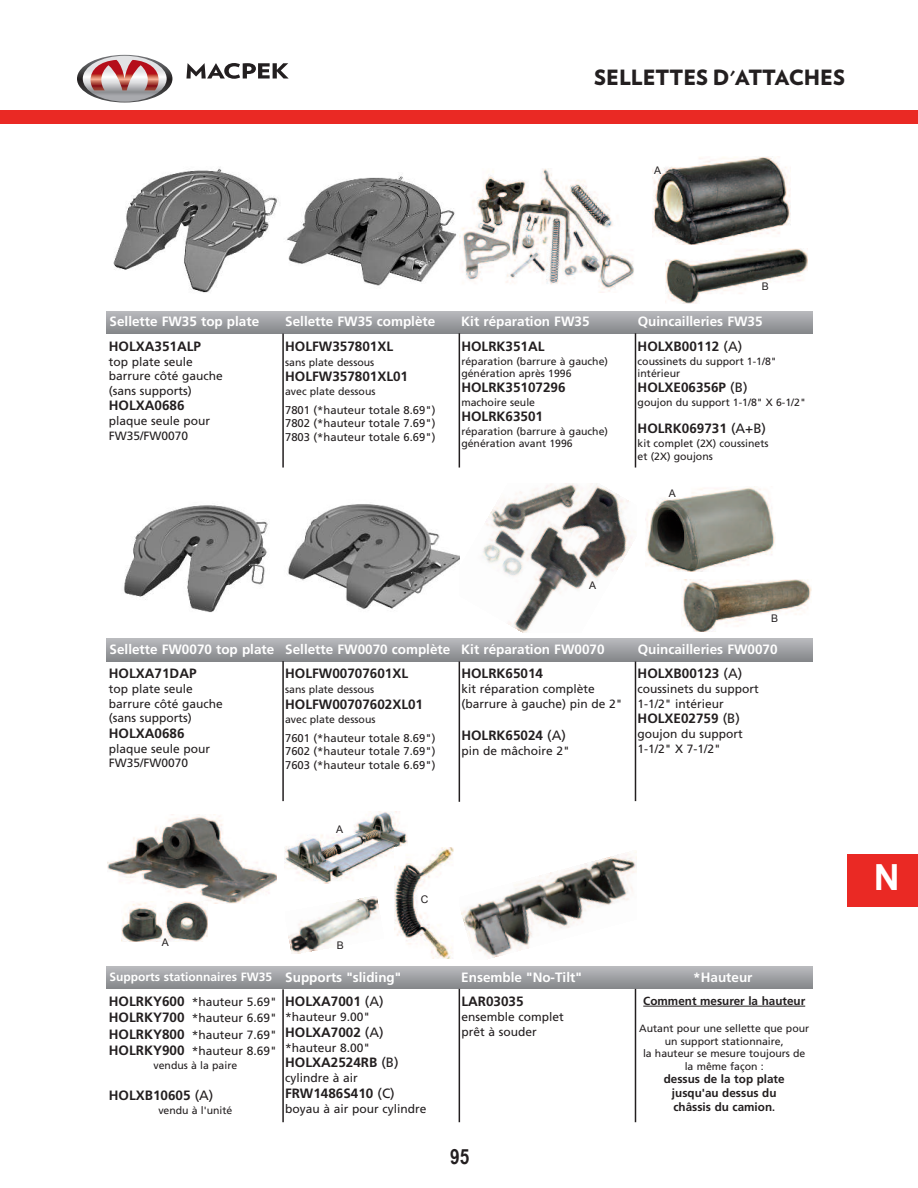
<style>
.page{position:relative;width:918px;height:1188px;background:#fff}
.page>*{position:absolute;margin:0;border:0;box-sizing:border-box;transform-origin:0 0}
.t1{font:700 36px "Arial";color:#fff}
.t2{font:900 21px "Verlag";color:#231f20}
.t3{font:700 21px "Arial Narrow";color:#231f20}
.t4{font:700 13.5px "Frutiger";color:#231f20}
.t5{font:700 13.5px "Frutiger";color:#fff}
.t6{font:12px/14.4px "Frutiger";color:#231f20}
.t7{font:700 12px "Frutiger";color:#fff}
.t8{font:700 11.7px/14.1px "Frutiger";color:#231f20;text-align:center}
.t9{font:11.25px/13.5px "Frutiger";color:#231f20;text-align:justify}
.t10{font:10.5px/12.6px "Frutiger";color:#231f20}
.t11{font:10.5px "Arial";color:#231f20}
.s1{font-weight:400}
.s2{font-size:13.5px}
.s3{font-weight:700;font-size:13.5px}
.s4{font-size:10.5px}
</style>
<div class="page">
<img style="left:284px;top:812px;width:123px;height:72px">
<img style="left:113px;top:167px;width:165px;height:126px">
<img style="left:287px;top:175px;width:173px;height:111px">
<img style="left:460px;top:168px;width:174px;height:124px">
<img style="left:653px;top:157px;width:138px;height:88px">
<img style="left:666px;top:248px;width:141px;height:56px">
<div style="left:107px;top:311px;width:706px;height:22px;background:linear-gradient(to bottom,#b8b9bd,#888a8e)"></div>
<img style="left:124px;top:505px;width:144px;height:108px">
<img style="left:287px;top:504px;width:173px;height:105px">
<img style="left:482px;top:484px;width:153px;height:148px">
<img style="left:646px;top:487px;width:129px;height:85px">
<img style="left:682px;top:580px;width:130px;height:51px">
<div style="left:107px;top:639px;width:706px;height:22px;background:linear-gradient(to bottom,#b7b8bc,#888a8d)"></div>
<img style="left:108px;top:816px;width:168px;height:88px">
<img style="left:121px;top:901px;width:86px;height:40px">
<img style="left:288px;top:896px;width:91px;height:58px">
<img style="left:461px;top:852px;width:175px;height:106px">
<hr style="left:643px;top:1006px;width:162px;height:1px;background:#231f20">
<div style="left:107px;top:967px;width:706px;height:22px;background:linear-gradient(to bottom,#b8b8bd,#87898c)"></div>
<hr style="left:282px;top:334px;width:2px;height:134px;background:#231f20">
<hr style="left:459px;top:333px;width:1px;height:135px;background:#231f20">
<hr style="left:635px;top:333px;width:1px;height:135px;background:#231f20">
<hr style="left:282px;top:661px;width:2px;height:140px;background:#231f20">
<hr style="left:459px;top:661px;width:1px;height:141px;background:#231f20">
<hr style="left:635px;top:661px;width:1px;height:140px;background:#231f20">
<hr style="left:282px;top:989px;width:2px;height:133px;background:#231f20">
<hr style="left:459px;top:989px;width:1px;height:133px;background:#231f20">
<hr style="left:635px;top:989px;width:1px;height:133px;background:#231f20">
<svg style="left:77px;top:55px;width:95px;height:48px"></svg>
<svg style="left:186px;top:63px;width:103px;height:16px"></svg>
<div style="left:0;top:110px;width:918px;height:13px;background:#ea2924"></div>
<img style="left:395px;top:848px;width:58px;height:110px">
<div style="left:847px;top:854px;width:71px;height:53px;background:#ea2924"></div>
<p class="t2" style="left:594px;top:69px;width:252px">SELLETTES D'ATTACHES</p>
<p class="t11" style="left:654px;top:164px;width:9px">A</p>
<p class="t11" style="left:762px;top:280px;width:9px">B</p>
<p class="t5" style="left:110px;top:316px;width:151px">Sellette FW35 top plate</p>
<p class="t5" style="left:285px;top:316px;width:152px">Sellette FW35 complète</p>
<p class="t5" style="left:461px;top:316px;width:130px">Kit réparation FW35</p>
<p class="t5" style="left:638px;top:316px;width:126px">Quincailleries FW35</p>
<p class="t4" style="left:109px;top:341px;width:94px">HOLXA351ALP</p>
<p class="t6" style="left:109px;top:355px;width:115px">top plate seule barrure côté gauche (sans supports)</p>
<p class="t4" style="left:109px;top:400px;width:77px">HOLXA0686</p>
<p class="t6" style="left:109px;top:415px;width:103px">plaque seule pour<br>FW35/FW0070</p>
<p class="t4" style="left:285px;top:341px;width:110px">HOLFW357801XL</p>
<p class="t10" style="left:285px;top:357px;width:91px">sans plate dessous</p>
<p class="t4" style="left:285px;top:371px;width:125px">HOLFW357801XL01</p>
<p class="t10" style="left:285px;top:386px;width:92px">avec plate dessous</p>
<p class="t9" style="left:285px;top:404px;width:152px">7801 (*hauteur totale 8.69")<br>7802 (*hauteur totale 7.69")<br>7803 (*hauteur totale 6.69")</p>
<p class="t4" style="left:461px;top:341px;width:85px">HOLRK351AL</p>
<p class="t10" style="left:461px;top:355px;width:148px">réparation (barrure à gauche) génération après 1996</p>
<p class="t4" style="left:461px;top:382px;width:106px">HOLRK35107296</p>
<p class="t10" style="left:461px;top:397px;width:75px">machoire seule</p>
<p class="t4" style="left:461px;top:411px;width:83px">HOLRK63501</p>
<p class="t10" style="left:461px;top:426px;width:148px">réparation (barrure à gauche) génération avant 1996</p>
<p class="t4" style="left:638px;top:341px;width:106px">HOLXB00112 <span class="s1">(A)</span></p>
<p class="t10" style="left:638px;top:355px;width:141px">coussinets du support 1-1/8" intérieur</p>
<p class="t4" style="left:638px;top:382px;width:111px">HOLXE06356P <span class="s1">(B)</span></p>
<p class="t10" style="left:638px;top:397px;width:170px">goujon du support 1-1/8" X 6-1/2"</p>
<p class="t4" style="left:638px;top:423px;width:130px">HOLRK069731 <span class="s1">(A+B)</span></p>
<p class="t10" style="left:638px;top:438px;width:132px">kit complet (2X) coussinets et (2X) goujons</p>
<p class="t11" style="left:669px;top:487px;width:9px">A</p>
<p class="t11" style="left:589px;top:579px;width:9px">A</p>
<p class="t11" style="left:771px;top:613px;width:9px">B</p>
<p class="t5" style="left:110px;top:644px;width:496px">Sellette FW0070 top plate Sellette FW0070 complète Kit réparation FW0070</p>
<p class="t5" style="left:638px;top:644px;width:141px">Quincailleries FW0070</p>
<p class="t4" style="left:109px;top:668px;width:89px">HOLXA71DAP</p>
<p class="t6" style="left:109px;top:683px;width:115px">top plate seule barrure côté gauche (sans supports)</p>
<p class="t4" style="left:109px;top:728px;width:77px">HOLXA0686</p>
<p class="t6" style="left:109px;top:742px;width:103px">plaque seule pour<br>FW35/FW0070</p>
<p class="t11" style="left:162px;top:936px;width:9px">A</p>
<p class="t4" style="left:285px;top:668px;width:125px">HOLFW00707601XL</p>
<p class="t10" style="left:285px;top:684px;width:91px">sans plate dessous</p>
<p class="t4" style="left:285px;top:699px;width:140px">HOLFW00707602XL01</p>
<p class="t10" style="left:285px;top:714px;width:92px">avec plate dessous</p>
<p class="t9" style="left:285px;top:732px;width:152px">7601 (*hauteur totale 8.69")<br>7602 (*hauteur totale 7.69")<br>7603 (*hauteur totale 6.69")</p>
<p class="t11" style="left:336px;top:823px;width:9px">A</p>
<p class="t11" style="left:337px;top:939px;width:9px">B</p>
<p class="t11" style="left:421px;top:893px;width:9px">C</p>
<p class="t4" style="left:461px;top:668px;width:83px">HOLRK65014</p>
<p class="t6" style="left:461px;top:683px;width:162px">kit réparation complète (barrure à gauche) pin de 2"</p>
<p class="t4" style="left:461px;top:729px;width:106px">HOLRK65024 <span class="s1">(A)</span></p>
<p class="t6" style="left:461px;top:744px;width:110px">pin de mâchoire 2"</p>
<p class="t4" style="left:638px;top:668px;width:106px">HOLXB00123 <span class="s1">(A)</span></p>
<p class="t6" style="left:638px;top:683px;width:123px">coussinets du support<br>1-1/2" intérieur</p>
<p class="t4" style="left:638px;top:713px;width:104px">HOLXE02759 <span class="s1">(B)</span></p>
<p class="t6" style="left:638px;top:728px;width:107px">goujon du support<br>1-1/2" X 7-1/2"</p>
<p class="t7" style="left:110px;top:972px;width:293px">Supports stationnaires FW35 <span class="s2">Supports "sliding"</span></p>
<p class="t5" style="left:461px;top:971px;width:122px">Ensemble "No-Tilt"</p>
<p class="t5" style="left:693px;top:971px;width:61px">*Hauteur</p>
<p class="t6" style="left:109px;top:995px;width:170px;line-height:16.2px;text-align:justify"><span class="s3">HOLRKY600</span> *hauteur 5.69" <span class="s3">HOLRKY700</span> *hauteur 6.69" <span class="s3">HOLRKY800</span> *hauteur 7.69" <span class="s3">HOLRKY900</span> *hauteur 8.69"</p>
<p class="t10" style="left:154px;top:1060px;width:85px">vendus à la paire</p>
<p class="t4" style="left:109px;top:1090px;width:106px">HOLXB10605 <span class="s1">(A)</span></p>
<p class="t10" style="left:158px;top:1105px;width:76px">vendu à l'unité</p>
<p class="t4" style="left:285px;top:996px;width:100px">HOLXA7001 <span class="s1">(A)</span></p>
<p class="t6" style="left:285px;top:1011px;width:87px">*hauteur 9.00"</p>
<p class="t4" style="left:285px;top:1027px;width:100px">HOLXA7002 <span class="s1">(A)</span></p>
<p class="t6" style="left:285px;top:1041px;width:87px">*hauteur 8.00"</p>
<p class="t4" style="left:285px;top:1057px;width:115px">HOLXA2524RB <span class="s1">(B)</span></p>
<p class="t6" style="left:285px;top:1072px;width:74px">cylindre à air</p>
<p class="t4" style="left:285px;top:1088px;width:111px">FRW1486S410 <span class="s1">(C)</span></p>
<p class="t6" style="left:285px;top:1103px;width:143px">boyau à air pour cylindre</p>
<p class="t4" style="left:461px;top:996px;width:64px">LAR03035</p>
<p class="t6" style="left:461px;top:1011px;width:104px">ensemble complet prêt à souder</p>
<p class="t3" style="left:450px;top:1144px;width:21px">95</p>
<p class="t8" style="left:643px;top:995px;width:163px">Comment mesurer la hauteur</p>
<p class="t10" style="left:639px;top:1023px;width:172px;text-align:center">Autant pour une sellette que pour un support stationnaire,<br>la hauteur se mesure toujours de la même façon :</p>
<p class="t8" style="left:664px;top:1073px;width:122px">dessus de la top plate jusqu'au dessus du châssis du camion<span class="s4">.</span></p>
<p class="t1" style="left:874px;top:857px;width:27px">N</p>
</div>
